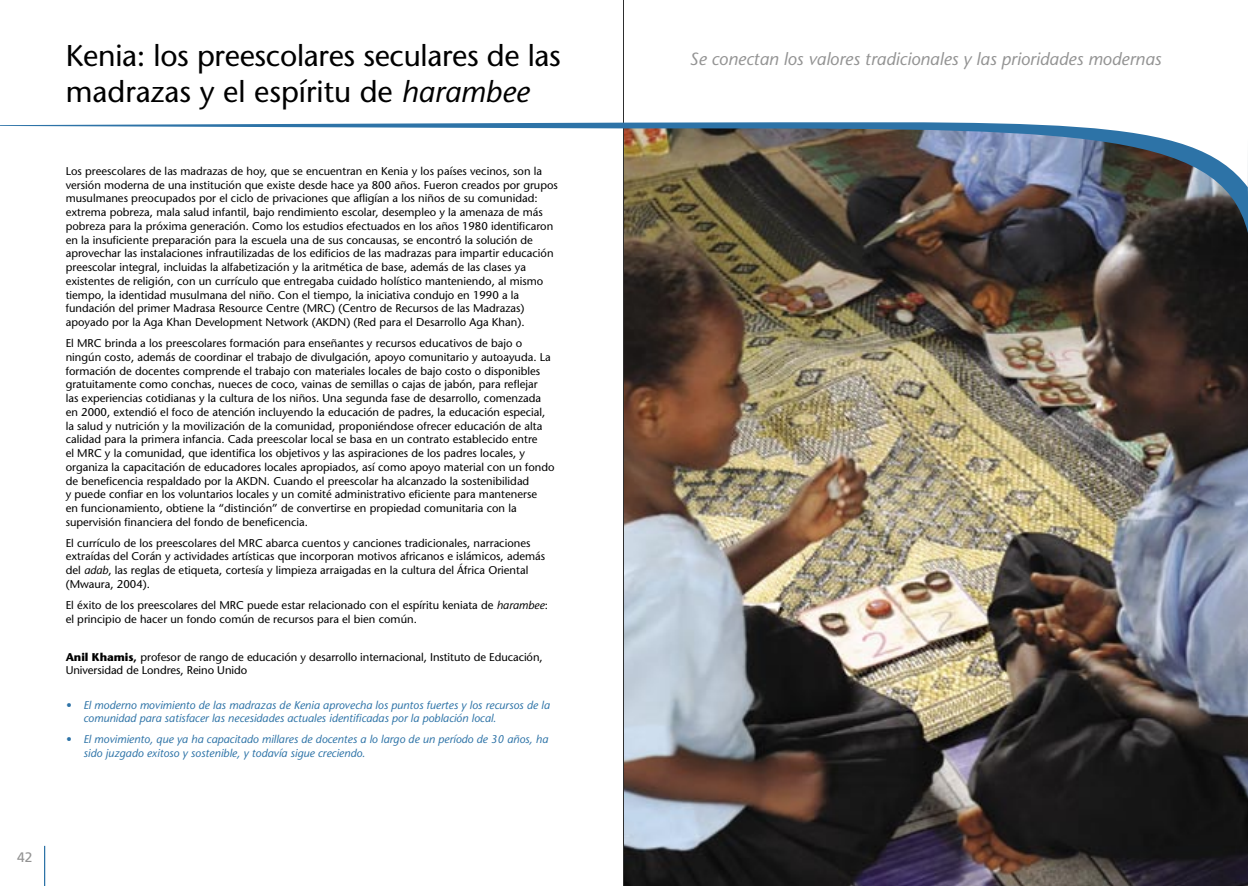
<style>
.page{position:relative;width:1248px;height:886px;background:#fff}
.page>*{position:absolute;margin:0;border:0;box-sizing:border-box;transform-origin:0 0}
.t1{font:30px/36px "Stone Sans";letter-spacing:-.01em;color:#000}
.t2{font:italic 17.62px "Stone Sans";color:#939393}
.t3{font:13.75px "Frutiger";color:#939393}
.t4{font:11.25px/13.8px "Stone Sans";color:#000}
.t5{font:italic 11.25px/13.8px "Stone Sans";color:#2d73a7}
.s1{font-style:italic}
.s2{font-weight:700}
</style>
<div class="page">
<hr style="left:623px;top:0;width:1px;height:886px;background:#000">
<hr style="left:44px;top:846px;width:1px;height:40px;background:#2d73a7">
<img style="left:624px;top:233px;width:623px;height:653px">
<img style="left:0;top:113px;width:1247px;height:120px">
<h1 class="t1" style="left:66px;top:37px;width:496px">Kenia: los preescolares seculares de las madrazas y el espíritu de <span class="s1">harambee</span></h1>
<p class="t4" style="left:66px;top:164px;width:493px">Los preescolares de las madrazas de hoy, que se encuentran en Kenia y los países vecinos, son la versión moderna de una institución que existe desde hace ya 800 años. Fueron creados por grupos musulmanes preocupados por el ciclo de privaciones que afligían a los niños de su comunidad: extrema pobreza, mala salud infantil, bajo rendimiento escolar, desempleo y la amenaza de más pobreza para la próxima generación. Como los estudios efectuados en los años 1980 identificaron en la insuficiente preparación para la escuela una de sus concausas, se encontró la solución de aprovechar las instalaciones infrautilizadas de los edificios de las madrazas para impartir educación preescolar integral, incluidas la alfabetización y la aritmética de base, además de las clases ya existentes de religión, con un currículo que entregaba cuidado holístico manteniendo, al mismo tiempo, la identidad musulmana del niño. Con el tiempo, la iniciativa condujo en 1990 a la fundación del primer Madrasa Resource Centre (MRC) (Centro de Recursos de las Madrazas) apoyado por la Aga Khan Development Network (AKDN) (Red para el Desarrollo Aga Khan).</p>
<p class="t4" style="left:66px;top:336px;width:490px">El MRC brinda a los preescolares formación para enseñantes y recursos educativos de bajo o ningún costo, además de coordinar el trabajo de divulgación, apoyo comunitario y autoayuda. La formación de docentes comprende el trabajo con materiales locales de bajo costo o disponibles gratuitamente como conchas, nueces de coco, vainas de semillas o cajas de jabón, para reflejar<br>las experiencias cotidianas y la cultura de los niños. Una segunda fase de desarrollo, comenzada en 2000, extendió el foco de atención incluyendo la educación de padres, la educación especial, la salud y nutrición y la movilización de la comunidad, proponiéndose ofrecer educación de alta calidad para la primera infancia. Cada preescolar local se basa en un contrato establecido entre<br>el MRC y la comunidad, que identifica los objetivos y las aspiraciones de los padres locales, y organiza la capacitación de educadores locales apropiados, así como apoyo material con un fondo de beneficencia respaldado por la AKDN. Cuando el preescolar ha alcanzado la sostenibilidad<br>y puede confiar en los voluntarios locales y un comité administrativo eficiente para mantenerse<br>en funcionamiento, obtiene la “distinción” de convertirse en propiedad comunitaria con la supervisión financiera del fondo de beneficencia.</p>
<p class="t4" style="left:66px;top:536px;width:481px">El currículo de los preescolares del MRC abarca cuentos y canciones tradicionales, narraciones extraídas del Corán y actividades artísticas que incorporan motivos africanos e islámicos, además del <span class="s1">adab</span>, las reglas de etiqueta, cortesía y limpieza arraigadas en la cultura del África Oriental (Mwaura, 2004).</p>
<p class="t4" style="left:66px;top:598px;width:483px">El éxito de los preescolares del MRC puede estar relacionado con el espíritu keniata de <span class="s1">harambee</span>: el principio de hacer un fondo común de recursos para el bien común.</p>
<p class="t4" style="left:66px;top:650px;width:478px"><span class="s2">Anil Khamis,</span> profesor de rango de educación y desarrollo internacional, Instituto de Educación,<br>Universidad de Londres, Reino Unido</p>
<p class="t5" style="left:83px;top:698px;width:468px;text-indent:-18px">• El moderno movimiento de las madrazas de Kenia aprovecha los puntos fuertes y los recursos de la comunidad para satisfacer las necesidades actuales identificadas por la población local.</p>
<p class="t5" style="left:83px;top:732px;width:466px;text-indent:-18px">• El movimiento, que ya ha capacitado millares de docentes a lo largo de un período de 30 años, ha sido juzgado exitoso y sostenible, y todavía sigue creciendo.</p>
<p class="t3" style="left:17px;top:849px;width:17px">42</p>
<h2 class="t2" style="left:689px;top:49px;width:473px">Se conectan los valores tradicionales y las prioridades modernas</h2>
</div>
